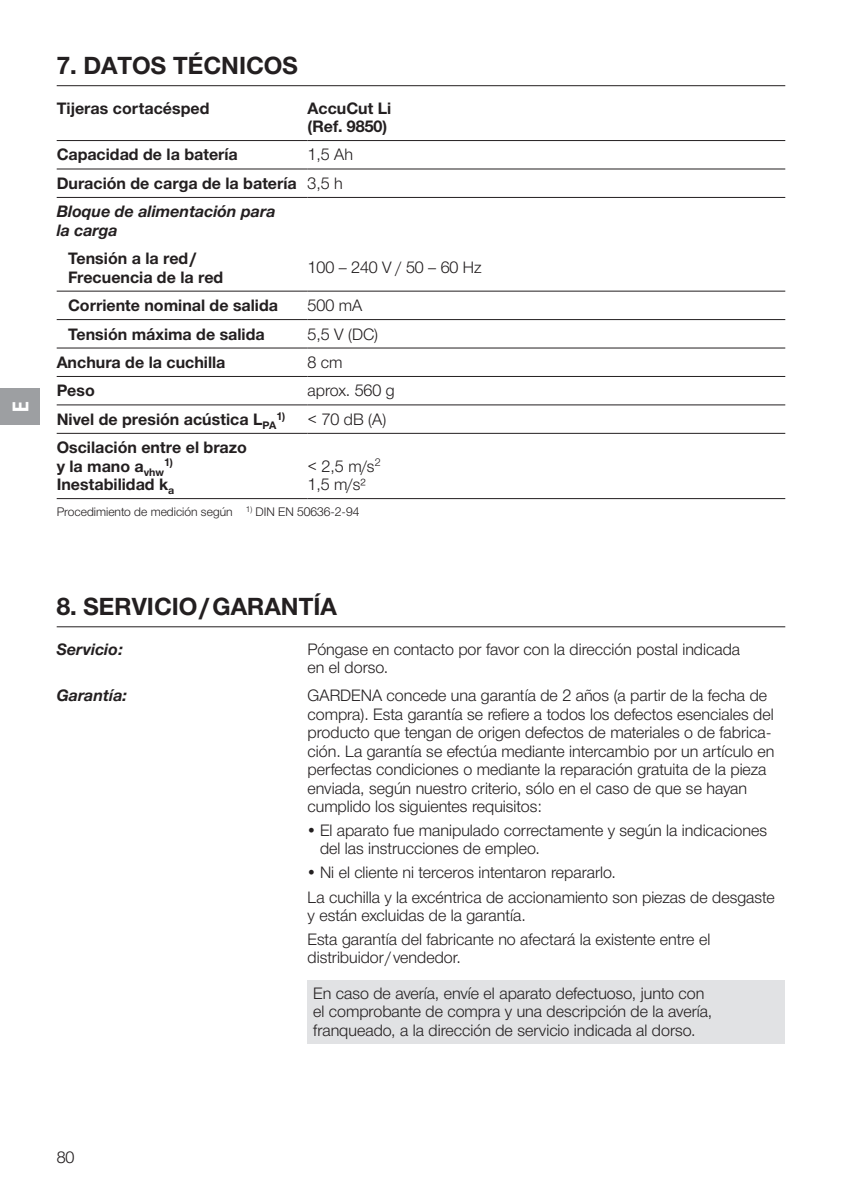
<style>
.page{position:relative;width:842px;height:1191px;background:#fff}
.page>*{position:absolute;margin:0;border:0;box-sizing:border-box;transform-origin:0 0}
.t1{font:700 24px "Gardena Sans";color:#231f20}
.t2{font:700 22px "Gardena Sans Cond";color:#fff}
.t3{font:16px/18.4px "Gardena Sans";color:#231f20}
.t4{font:700 16px/28.4px "Gardena Sans";color:#231f20}
.t5{font:italic 700 16px "Gardena Sans";color:#231f20}
.t6{font:12px "Gardena Sans";color:#231f20}
.t7{font:700 10.6px "Gardena Sans";color:#231f20}
.s1{font-weight:400}
.s2{font-style:italic}
</style>
<div class="page">
<hr style="left:57px;top:498px;width:251px;height:1px;background:#231f20">
<hr style="left:308px;top:498px;width:477px;height:1px;background:#231f20">
<hr style="left:57px;top:140px;width:251px;height:1px;background:#231f20">
<hr style="left:308px;top:140px;width:477px;height:1px;background:#231f20">
<hr style="left:57px;top:169px;width:251px;height:1px;background:#231f20">
<hr style="left:308px;top:169px;width:477px;height:1px;background:#231f20">
<hr style="left:57px;top:197px;width:251px;height:1px;background:#231f20">
<hr style="left:308px;top:197px;width:477px;height:1px;background:#231f20">
<hr style="left:57px;top:291px;width:251px;height:1px;background:#231f20">
<hr style="left:308px;top:291px;width:477px;height:1px;background:#231f20">
<hr style="left:57px;top:319px;width:251px;height:1px;background:#231f20">
<hr style="left:308px;top:319px;width:477px;height:1px;background:#231f20">
<hr style="left:57px;top:347px;width:251px;height:1px;background:#231f20">
<hr style="left:308px;top:347px;width:477px;height:1px;background:#231f20">
<hr style="left:57px;top:376px;width:251px;height:1px;background:#231f20">
<hr style="left:308px;top:376px;width:477px;height:1px;background:#231f20">
<hr style="left:57px;top:404px;width:251px;height:1px;background:#231f20">
<hr style="left:308px;top:404px;width:477px;height:1px;background:#231f20">
<hr style="left:57px;top:433px;width:251px;height:1px;background:#231f20">
<hr style="left:308px;top:433px;width:477px;height:1px;background:#231f20">
<hr style="left:57px;top:85px;width:728px;height:1px;background:#231f20">
<div style="left:308px;top:980px;width:477px;height:64px;background:#e1e2e4"></div>
<hr style="left:57px;top:626px;width:728px;height:1px;background:#231f20">
<div style="left:0;top:388px;width:40px;height:37px;background:#9d9fa2"></div>
<h2 class="t2" style="left:5px;top:412px;width:12px;rotate:-90deg">E</h2>
<h1 class="t1" style="left:57px;top:48px;width:243px">7. DATOS TÉCNICOS</h1>
<p class="t4" style="left:57px;top:93px;width:154px">Tijeras cortacésped</p>
<p class="t4" style="left:308px;top:98px;width:85px;line-height:18.4px">AccuCut Li (Ref. 9850)</p>
<p class="t4" style="left:57px;top:140px;width:183px">Capacidad de la batería</p>
<p class="t4" style="left:57px;top:140px;width:298px;text-indent:251px"><span class="s1">1,5 Ah<br></span>Duración de carga de la batería <span class="s1">3,5 h<br></span><span class="s2">Bloque de alimentación para</span></p>
<p class="t5" style="left:57px;top:218px;width:63px">la carga</p>
<p class="t4" style="left:68px;top:248px;width:157px;line-height:18.4px">Tensión a la red/<br>Frecuencia de la red</p>
<p class="t3" style="left:308px;top:258px;width:176px">100 – 240 V / 50 – 60 Hz</p>
<p class="t4" style="left:68px;top:290px;width:211px">Corriente nominal de salida</p>
<p class="t3" style="left:308px;top:295px;width:56px">500 mA</p>
<p class="t4" style="left:68px;top:319px;width:198px">Tensión máxima de salida</p>
<p class="t3" style="left:308px;top:324px;width:72px">5,5 V (DC)</p>
<p class="t4" style="left:57px;top:347px;width:170px">Anchura de la cuchilla</p>
<p class="t3" style="left:308px;top:352px;width:36px">8 cm</p>
<p class="t4" style="left:57px;top:375px;width:40px">Peso</p>
<p class="t4" style="left:57px;top:375px;width:340px;text-indent:251px"><span class="s1">aprox. 560 g<br></span>Nivel de presión acústica L<sub>PA</sub><sup>1)</sup> <span class="s1">&lt; 70 dB (A)<br></span>Oscilación entre el brazo</p>
<p class="t4" style="left:57px;top:451px;width:109px">y la mano a<sub>vhw</sub></p>
<p class="t7" style="left:164px;top:455px;width:10px">1)</p>
<p class="t4" style="left:57px;top:469px;width:119px">Inestabilidad k<sub>a</sub></p>
<p class="t3" style="left:308px;top:456px;width:74px">&lt; 2,5 m/s<sup>2<br></sup>1,5 m/s²</p>
<p class="t6" style="left:57px;top:503px;width:304px">Procedimiento de medición según <sup>1)</sup> DIN EN 50636-2-94</p>
<h1 class="t1" style="left:57px;top:589px;width:282px">8. SERVICIO/GARANTÍA</h1>
<p class="t5" style="left:57px;top:637px;width:68px">Servicio:</p>
<p class="t3" style="left:308px;top:639px;width:434px">Póngase en contacto por favor con la dirección postal indicada en el dorso.</p>
<p class="t5" style="left:57px;top:684px;width:72px">Garantía:</p>
<p class="t3" style="left:308px;top:686px;width:468px">GARDENA concede una garantía de 2 años (a partir de la fecha de compra). Esta garantía se refiere a todos los defectos esenciales del producto que tengan de origen defectos de materiales o de fabrica&shy;ción. La garantía se efectúa mediante intercambio por un artículo en perfectas condiciones o mediante la reparación gratuita de la pieza enviada, según nuestro criterio, sólo en el caso de que se hayan cumplido los siguientes requisitos:</p>
<p class="t3" style="left:320px;top:820px;width:449px;text-indent:-12px">• El aparato fue manipulado correctamente y según la indicaciones del las instrucciones de empleo.</p>
<p class="t3" style="left:308px;top:860px;width:469px;line-height:24px">• Ni el cliente ni terceros intentaron repararlo.<br>La cuchilla y la excéntrica de accionamiento son piezas de desgaste</p>
<p class="t3" style="left:308px;top:902px;width:404px;line-height:24px">y están excluidas de la garantía.<br>Esta garantía del fabricante no afectará la existente entre el</p>
<p class="t3" style="left:308px;top:948px;width:155px">distribuidor/ vendedor.</p>
<p class="t3" style="left:313px;top:983px;width:400px">En caso de avería, envíe el aparato defectuoso, junto con el comprobante de compra y una descripción de la avería, franqueado, a la dirección de servicio indicada al dorso.</p>
<p class="t3" style="left:57px;top:1147px;width:19px">80</p>
</div>
